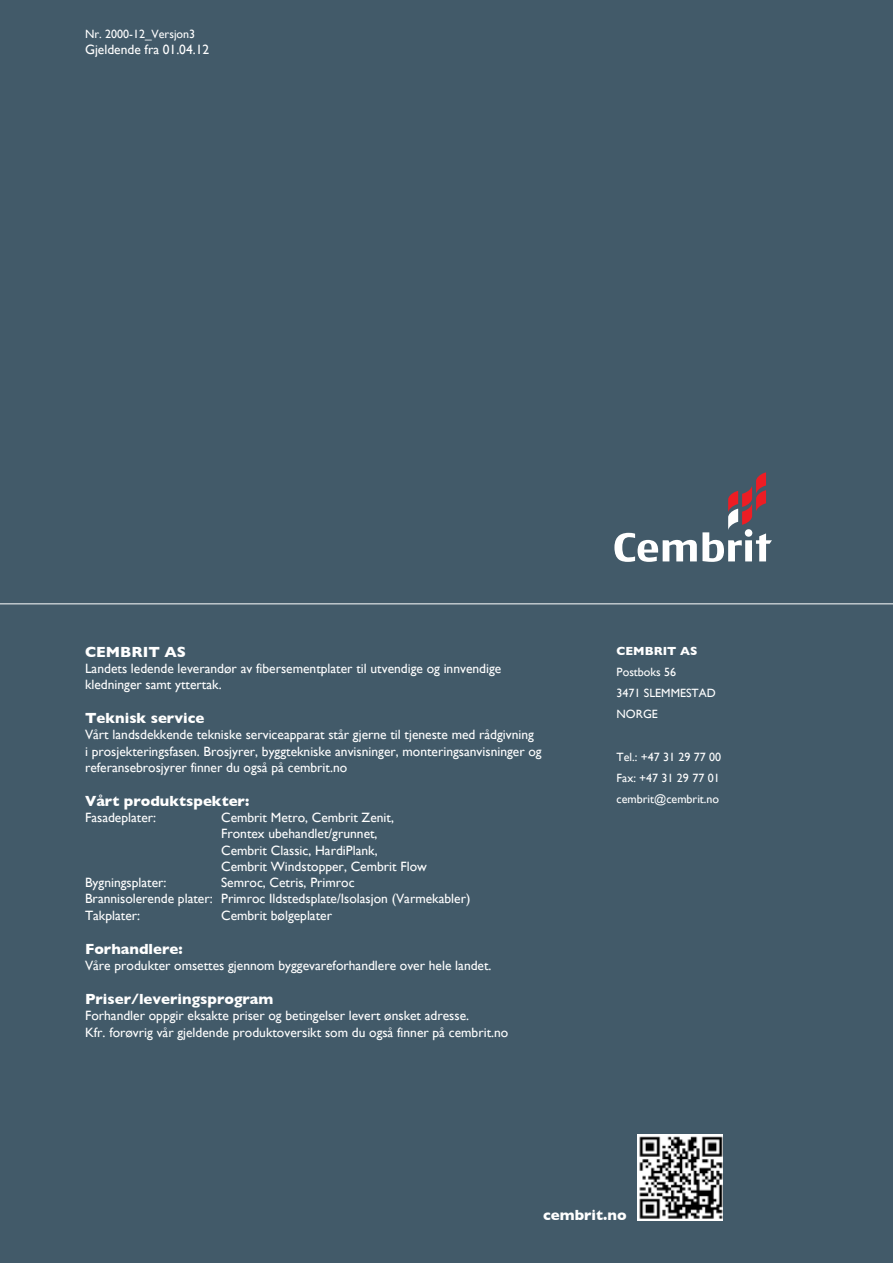
<style>
.page{position:relative;width:893px;height:1263px;background:#425a69}
.page>*{position:absolute;margin:0;border:0;box-sizing:border-box;transform-origin:0 0}
.t1{font:700 15px "Gill Sans";color:#fff}
.t2{font:13.5px/16.2px "Gill Sans";color:#fff}
.t3{font:12px/21.3px "Gill Sans";color:#fff}
.t4{font:700 12px "Gill Sans";color:#fff}
</style>
<div class="page">
<hr style="left:0;top:604px;width:893px;height:1px;background:#fff">
<svg style="left:614px;top:472px;width:157px;height:90px"></svg>
<img style="left:638px;top:1134px;width:85px;height:86px">
<p class="t3" style="left:85px;top:23px;width:112px">Nr. 2000-12_Versjon3</p>
<p class="t2" style="left:85px;top:41px;width:126px">Gjeldende fra 01.04.12</p>
<p class="t1" style="left:85px;top:643px;width:23px">Cembrit</p>
<p class="t1" style="left:164px;top:643px;width:12px">as</p>
<p class="t2" style="left:85px;top:660px;width:418px">Landets ledende leverandør av fibersementplater til utvendige og innvendige kledninger samt yttertak.</p>
<p class="t1" style="left:85px;top:709px;width:121px">Teknisk service</p>
<p class="t2" style="left:85px;top:727px;width:458px">Vårt landsdekkende tekniske serviceapparat står gjerne til tjeneste med rådgivning<br>i prosjekteringsfasen. Brosjyrer, byggtekniske anvisninger, monteringsanvisninger og referansebrosjyrer finner du også på cembrit.no</p>
<p class="t1" style="left:85px;top:792px;width:166px">Vårt produktspekter:</p>
<p class="t2" style="left:85px;top:809px;width:73px">Fasadeplater:</p>
<p class="t2" style="left:221px;top:809px;width:207px">Cembrit Metro, Cembrit Zenit,<br>Frontex ubehandlet/grunnet,<br>Cembrit Classic, HardiPlank,<br>Cembrit Windstopper, Cembrit Flow</p>
<p class="t2" style="left:85px;top:874px;width:83px">Bygningsplater:</p>
<p class="t2" style="left:85px;top:874px;width:387px;text-indent:136px">Semroc, Cetris, Primroc<br>Brannisolerende plater: Primroc Ildstedsplate/Isolasjon (Varmekabler)<br>Takplater:</p>
<p class="t2" style="left:221px;top:907px;width:112px">Cembrit bølgeplater</p>
<p class="t1" style="left:85px;top:940px;width:99px">Forhandlere:</p>
<p class="t2" style="left:85px;top:957px;width:408px">Våre produkter omsettes gjennom byggevareforhandlere over hele landet.</p>
<p class="t1" style="left:85px;top:990px;width:190px">Priser/leveringsprogram</p>
<p class="t2" style="left:85px;top:1007px;width:425px">Forhandler oppgir eksakte priser og betingelser levert ønsket adresse.<br>Kfr. forøvrig vår gjeldende produktoversikt som du også finner på cembrit.no</p>
<p class="t4" style="left:617px;top:643px;width:19px">Cembrit</p>
<p class="t4" style="left:680px;top:643px;width:10px">as</p>
<p class="t3" style="left:617px;top:661px;width:101px">Postboks 56<br>3471 SLEMMESTAD<br>NORGE</p>
<p class="t3" style="left:617px;top:746px;width:106px">Tel.: +47 31 29 77 00<br>Fax: +47 31 29 77 01 cembrit@cembrit.no</p>
<p class="t1" style="left:543px;top:1206px;width:85px">cembrit.no</p>
</div>
